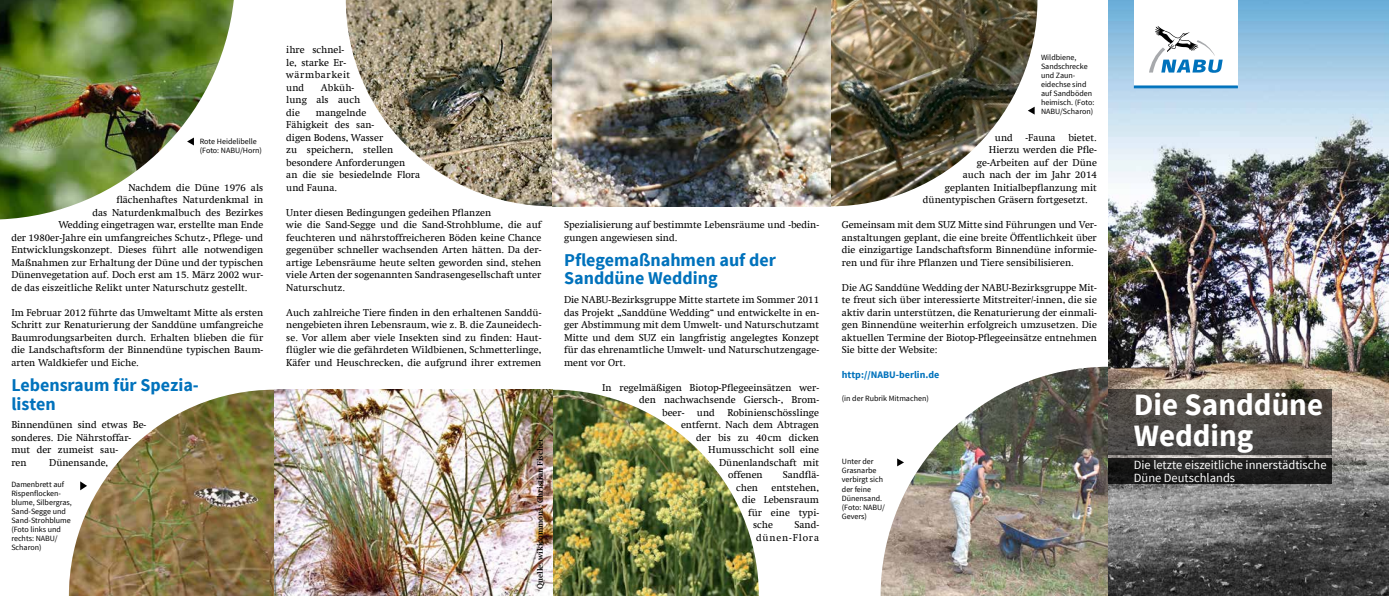
<style>
.page{position:relative;width:1389px;height:596px;background:#fff}
.page>*{position:absolute;margin:0;border:0;box-sizing:border-box;transform-origin:0 0}
.t1{font:700 31px/31px "Source Sans Pro";color:#fff}
.t2{font:700 18px/18.8px "Source Sans Pro";color:#0072bc}
.t3{font:12.5px/12.5px "Source Sans Pro";color:#fff}
.t4{font:10px/12.5px "Swift Com";color:#000}
.t5{font:700 10px "Source Sans Pro";color:#0072bc}
.t6{font:10px/12.5px "Swift Com";letter-spacing:.085em;color:#000;text-align:right}
.t7{font:8px/9px "Source Sans Pro";color:#000}
.t8{font:700 8px "Swift Com";color:#000}
</style>
<div class="page">
<img style="left:0;top:0;width:234px;height:219px">
<svg style="left:187px;top:137px;width:7px;height:8px"></svg>
<img style="left:69px;top:389px;width:206px;height:206px">
<img style="left:275px;top:389px;width:484px;height:206px">
<svg style="left:80px;top:481px;width:7px;height:9px"></svg>
<img style="left:346px;top:0;width:207px;height:206px">
<img style="left:831px;top:0;width:206px;height:206px">
<img style="left:553px;top:0;width:278px;height:206px">
<svg style="left:1028px;top:107px;width:7px;height:7px"></svg>
<img style="left:881px;top:366px;width:227px;height:229px">
<svg style="left:897px;top:458px;width:7px;height:8px"></svg>
<img style="left:1108px;top:0;width:281px;height:595px">
<div style="left:1134px;top:0;width:104px;height:85px;background:#fff"></div>
<svg style="left:1149px;top:26px;width:74px;height:47px"></svg>
<svg style="left:1108px;top:389px;width:224px;height:65px;background:#4c4844"></svg>
<svg style="left:1108px;top:458px;width:224px;height:25px;background:#1b1b1b"></svg>
<div style="left:1134px;top:85px;width:104px;height:3px;background:#0072bc;border:1px solid #0072bc"></div>
<p class="t7" style="left:200px;top:136px;width:64px">Rote Heidelibelle (Foto: NABU/Horn)</p>
<p class="t4" style="left:128px;top:181px;width:136px">Nachdem die Düne 1976 als</p>
<p class="t4" style="left:116px;top:193px;width:148px">flächenhaftes Naturdenkmal in</p>
<p class="t4" style="left:92px;top:206px;width:173px">das Naturdenkmalbuch des Bezirkes</p>
<p class="t4" style="left:58px;top:218px;width:206px">Wedding eingetragen war, erstellte man Ende</p>
<p class="t4" style="left:11px;top:231px;width:254px">der 1980er-Jahre ein umfangreiches Schutz-, Pflege- und</p>
<p class="t4" style="left:11px;top:243px;width:254px">Entwicklungskonzept. Dieses führt alle notwendigen</p>
<p class="t4" style="left:11px;top:256px;width:254px">Maßnahmen zur Erhaltung der Düne und der typischen</p>
<p class="t4" style="left:11px;top:268px;width:253px">Dünenvegetation auf. Doch erst am 15. März 2002 wur-</p>
<p class="t4" style="left:11px;top:281px;width:238px">de das eiszeitliche Relikt unter Naturschutz gestellt.</p>
<p class="t4" style="left:11px;top:306px;width:254px;text-align:justify">Im Februar 2012 führte das Umweltamt Mitte als ersten Schritt zur Renaturierung der Sanddüne umfangreiche Baumrodungsarbeiten durch. Erhalten blieben die für die Landschaftsform der Binnendüne typischen Baum&shy;arten Waldkiefer und Eiche.</p>
<h2 class="t2" style="left:11px;top:376px;width:189px">Lebensraum für Spezia&shy;listen</h2>
<p class="t4" style="left:11px;top:418px;width:137px">Binnendünen sind etwas Be&shy;sonderes. Die Nährstoffar&shy;mut der zumeist sau-<br>ren</p>
<p class="t4" style="left:49px;top:456px;width:61px">Dünensande,</p>
<p class="t7" style="left:11px;top:480px;width:62px">Damenbrett auf<br>Rispenflocken&shy;blume, Silbergras,<br>Sand-Segge und<br>Sand-Strohblume (Foto links und rechts: NABU/<br>Scharon)</p>
<p class="t4" style="left:286px;top:43px;width:66px">ihre schnel&shy;le, starke Er&shy;wärmbarkeit und</p>
<p class="t4" style="left:286px;top:81px;width:75px;text-indent:35px">Abküh&shy;lung als auch die</p>
<p class="t4" style="left:286px;top:106px;width:135px;text-indent:30px">mangelnde<br>Fähigkeit des san-<br>digen Bodens, Wasser<br>zu speichern, stellen besondere Anforderungen<br>an die sie besiedelnde Flora und Fauna.</p>
<p class="t4" style="left:286px;top:206px;width:257px">Unter diesen Bedingungen gedeihen Pflanzen<br>wie die Sand-Segge und die Sand-Strohblume, die auf feuchteren und nährstoffreicheren Böden keine Chance gegenüber schneller wachsenden Arten hätten. Da der&shy;artige Lebensräume heute selten geworden sind, stehen viele Arten der sogenannten Sandrasengesellschaft unter Naturschutz.</p>
<p class="t4" style="left:286px;top:306px;width:257px;text-align:justify">Auch zahlreiche Tiere finden in den erhaltenen Sanddü&shy;nengebieten ihren Lebensraum, wie z. B. die Zauneidech&shy;se. Vor allem aber viele Insekten sind zu finden: Haut&shy;flügler wie die gefährdeten Wildbienen, Schmetterlinge, Käfer und Heuschrecken, die aufgrund ihrer extremen</p>
<p class="t8" style="left:535px;top:588px;width:152px;rotate:-90deg">Quelle: wikicommons; Christian Fischer</p>
<p class="t4" style="left:564px;top:218px;width:257px">Spezialisierung auf bestimmte Lebensräume und -bedin&shy;gungen angewiesen sind.</p>
<h2 class="t2" style="left:564px;top:251px;width:213px">Pflegemaßnahmen auf der<br>Sanddüne Wedding</h2>
<p class="t4" style="left:564px;top:293px;width:257px;text-align:justify">Die NABU-Bezirksgruppe Mitte startete im Sommer 2011 das Projekt „Sanddüne Wedding“ und entwickelte in en&shy;ger Abstimmung mit dem Umwelt- und Naturschutzamt Mitte und dem SUZ ein langfristig angelegtes Konzept für das ehrenamtliche Umwelt- und Naturschutzengage&shy;ment vor Ort.</p>
<p class="t4" style="left:602px;top:381px;width:218px">In regelmäßigen Biotop-Pflegeeinsätzen wer-</p>
<p class="t4" style="left:639px;top:393px;width:182px">den nachwachsende Giersch-, Brom-</p>
<p class="t4" style="left:662px;top:406px;width:159px">beer- und Robinienschösslinge</p>
<p class="t4" style="left:681px;top:418px;width:139px">entfernt. Nach dem Abtragen</p>
<p class="t4" style="left:696px;top:431px;width:124px">der bis zu 40cm dicken</p>
<p class="t4" style="left:708px;top:443px;width:112px">Humusschicht soll eine</p>
<p class="t4" style="left:719px;top:456px;width:102px">Dünenlandschaft mit</p>
<p class="t4" style="left:728px;top:468px;width:36px">offenen</p>
<p class="t4" style="left:783px;top:468px;width:38px">Sandflä-</p>
<p class="t4" style="left:736px;top:481px;width:23px">chen</p>
<p class="t4" style="left:772px;top:481px;width:49px">entstehen,</p>
<p class="t4" style="left:742px;top:493px;width:79px">die Lebensraum</p>
<p class="t4" style="left:748px;top:506px;width:73px">für eine typi-</p>
<p class="t4" style="left:753px;top:518px;width:21px">sche</p>
<p class="t6" style="left:756px;top:518px;width:65px">Sand&shy;dünen-Flora</p>
<p class="t7" style="left:1041px;top:53px;width:55px">Wildbiene,<br>Sandschrecke und Zaun&shy;eidechse sind auf Sandböden heimisch. (Foto:<br>NABU/Scharon)</p>
<p class="t4" style="left:995px;top:131px;width:19px">und</p>
<p class="t4" style="left:1025px;top:131px;width:32px">-Fauna</p>
<p class="t4" style="left:1068px;top:131px;width:30px">bietet.</p>
<p class="t4" style="left:989px;top:143px;width:109px">Hierzu werden die Pfle-</p>
<p class="t4" style="left:977px;top:156px;width:122px">ge-Arbeiten auf der Düne</p>
<p class="t4" style="left:963px;top:168px;width:135px">auch nach der im Jahr 2014</p>
<p class="t4" style="left:945px;top:181px;width:153px">geplanten Initialbepflanzung mit</p>
<p class="t4" style="left:923px;top:193px;width:167px">dünentypischen Gräsern fortgesetzt.</p>
<p class="t4" style="left:842px;top:218px;width:257px;text-align:justify">Gemeinsam mit dem SUZ Mitte sind Führungen und Ver&shy;anstaltungen geplant, die eine breite Öffentlichkeit über die einzigartige Landschaftsform Binnendüne informie&shy;ren und für ihre Pflanzen und Tiere sensibilisieren.</p>
<p class="t4" style="left:842px;top:281px;width:257px;text-align:justify">Die AG Sanddüne Wedding der NABU-Bezirksgruppe Mit&shy;te freut sich über interessierte Mitstreiter/-innen, die sie aktiv darin unterstützen, die Renaturierung der einmali&shy;gen Binnendüne weiterhin erfolgreich umzusetzen. Die aktuellen Termine der Biotop-Pflegeeinsätze entnehmen Sie bitte der Website:</p>
<p class="t5" style="left:842px;top:368px;width:99px">http://NABU-berlin.de</p>
<p class="t7" style="left:842px;top:394px;width:88px">(in der Rubrik Mitmachen)</p>
<p class="t7" style="left:842px;top:457px;width:45px">Unter der<br>Grasnarbe verbirgt sich der feine<br>Dünensand. (Foto: NABU/<br>Gevers)</p>
<h1 class="t1" style="left:1134px;top:390px;width:191px">Die Sanddüne<br>Wedding</h1>
<p class="t3" style="left:1134px;top:459px;width:194px">Die letzte eiszeitliche innerstädtische<br>Düne Deutschlands</p>
</div>
